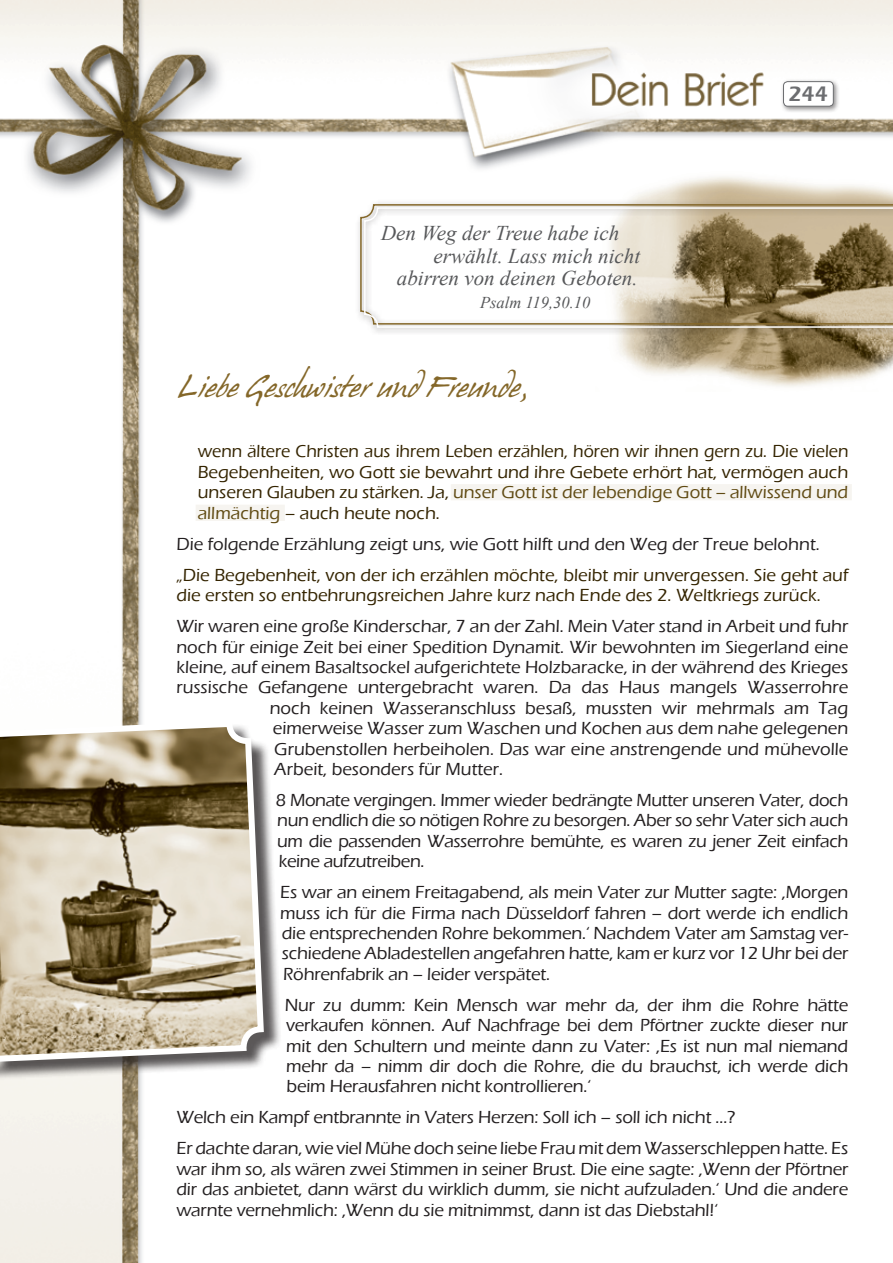
<style>
.page{position:relative;width:893px;height:1263px;background:#fff}
.page>*{position:absolute;margin:0;border:0;box-sizing:border-box;transform-origin:0 0}
.t1{font:27.75px "Hans Hand";color:#846729}
.t2{font:600 21.6px "Eras ITC";color:#6c6d70}
.t3{font:italic 21px "Times New Roman";color:#57585a}
.t4{font:500 18px/20.4px "Eras ITC";color:#231f20;text-align:justify}
.t5{font:500 18px/20.4px "Eras ITC";color:#342400;text-align:justify;scale:.96 1}
.t6{font:500 18px/20.4px "Eras ITC";color:#342400}
.t7{font:italic 16.5px "Times New Roman";color:#57585a}
.s1{color:#604a13}
</style>
<div class="page">
<img style="left:0;top:0;width:893px;height:718px">
<div style="left:780px;top:79px;width:60px;height:34px;background:#231f20;opacity:.5"></div>
<div style="left:783px;top:82px;width:50px;height:24px;background:#fff;border-radius:4px"></div>
<div style="left:783px;top:81px;width:51px;height:26px;border:1px solid #6c6d70;border-radius:4px"></div>
<img style="left:595px;top:155px;width:298px;height:236px">
<div style="left:355px;top:199px;width:538px;height:136px;background:#231f20;opacity:.75"></div>
<svg style="left:360px;top:204px;width:533px;height:121px;background:#b3a382"></svg>
<svg style="left:364px;top:207px;width:529px;height:121px"></svg>
<div style="left:0;top:723px;width:282px;height:359px;background:#231f20;opacity:.75"></div>
<svg style="left:0;top:718px;width:267px;height:545px"></svg>
<div style="left:451px;top:484px;width:401px;height:16px;background:#f6f4f0"></div>
<div style="left:196px;top:505px;width:89px;height:16px;background:#f6f4f0"></div>
<p class="t3" style="left:381px;top:219px;width:240px">Den Weg der Treue habe ich</p>
<p class="t3" style="left:434px;top:241px;width:208px">erwählt. Lass mich nicht</p>
<p class="t3" style="left:397px;top:264px;width:242px">abirren von deinen Geboten.</p>
<p class="t7" style="left:480px;top:291px;width:112px">Psalm 119,30.10</p>
<p class="t2" style="left:788px;top:82px;width:41px">244</p>
<h1 class="t1" style="left:177px;top:371px;width:354px">Liebe Geschwister und Freunde,</h1>
<p class="t5" style="left:198px;top:441px;width:679px">wenn ältere Christen aus ihrem Leben erzählen, hören wir ihnen gern zu. Die vielen Begebenheiten, wo Gott sie bewahrt und ihre Gebete erhört hat, vermögen auch unseren Glauben zu stärken. Ja, <span class="s1">unser Gott ist der lebendige Gott – allwissend und allmächtig</span> – auch heute noch.</p>
<p class="t4" style="left:176px;top:534px;width:645px">Die folgende Erzählung zeigt uns, wie Gott hilft und den Weg der Treue belohnt.</p>
<p class="t6" style="left:176px;top:565px;width:673px">„Die Begebenheit, von der ich erzählen möchte, bleibt mir unvergessen. Sie geht auf die ersten so entbehrungsreichen Jahre kurz nach Ende des 2. Weltkriegs zurück.</p>
<p class="t4" style="left:176px;top:616px;width:673px">Wir waren eine große Kinderschar, 7 an der Zahl. Mein Vater stand in Arbeit und fuhr</p>
<p class="t4" style="left:176px;top:636px;width:673px">noch für einige Zeit bei einer Spedition Dynamit. Wir bewohnten im Siegerland eine</p>
<p class="t4" style="left:176px;top:657px;width:673px">kleine, auf einem Basaltsockel aufgerichtete Holzbaracke, in der während des Krieges</p>
<p class="t4" style="left:176px;top:677px;width:673px">russische Gefangene untergebracht waren. Da das Haus mangels Wasserrohre</p>
<p class="t4" style="left:270px;top:698px;width:580px">noch keinen Wasseranschluss besaß, mussten wir mehrmals am Tag</p>
<p class="t4" style="left:273px;top:718px;width:577px">eimerweise Wasser zum Waschen und Kochen aus dem nahe gelegenen</p>
<p class="t4" style="left:274px;top:738px;width:576px">Grubenstollen herbeiholen. Das war eine anstrengende und mühevolle</p>
<p class="t4" style="left:274px;top:759px;width:230px">Arbeit, besonders für Mutter.</p>
<p class="t4" style="left:276px;top:790px;width:574px">8 Monate vergingen. Immer wieder bedrängte Mutter unseren Vater, doch nun endlich die so nötigen Rohre zu besorgen. Aber so sehr Vater sich auch um die passenden Wasserrohre bemühte, es waren zu jener Zeit einfach keine aufzutreiben.</p>
<p class="t4" style="left:280px;top:882px;width:570px">Es war an einem Freitagabend, als mein Vater zur Mutter sagte: ,Morgen muss ich für die Firma nach Düsseldorf fahren – dort werde ich endlich die entsprechenden Rohre bekommen.‘ Nachdem Vater am Samstag ver&shy;schiedene Abladestellen angefahren hatte, kam er kurz vor 12 Uhr bei der Röhrenfabrik an – leider verspätet.</p>
<p class="t4" style="left:285px;top:995px;width:565px">Nur zu dumm: Kein Mensch war mehr da, der ihm die Rohre hätte verkaufen können. Auf Nachfrage bei dem Pförtner zuckte dieser nur mit den Schultern und meinte dann zu Vater: ,Es ist nun mal niemand mehr da – nimm dir doch die Rohre, die du brauchst, ich werde dich beim Herausfahren nicht kontrollieren.‘</p>
<p class="t4" style="left:176px;top:1102px;width:673px;line-height:31px">Welch ein Kampf entbrannte in Vaters Herzen: Soll ich – soll ich nicht ...?<br>Er dachte daran, wie viel Mühe doch seine liebe Frau mit dem Wasserschleppen hatte. Es</p>
<p class="t4" style="left:176px;top:1159px;width:673px">war ihm so, als wären zwei Stimmen in seiner Brust. Die eine sagte: ,Wenn der Pförtner dir das anbietet, dann wärst du wirklich dumm, sie nicht aufzuladen.‘ Und die andere warnte vernehmlich: ,Wenn du sie mitnimmst, dann ist das Diebstahl!‘</p>
</div>
